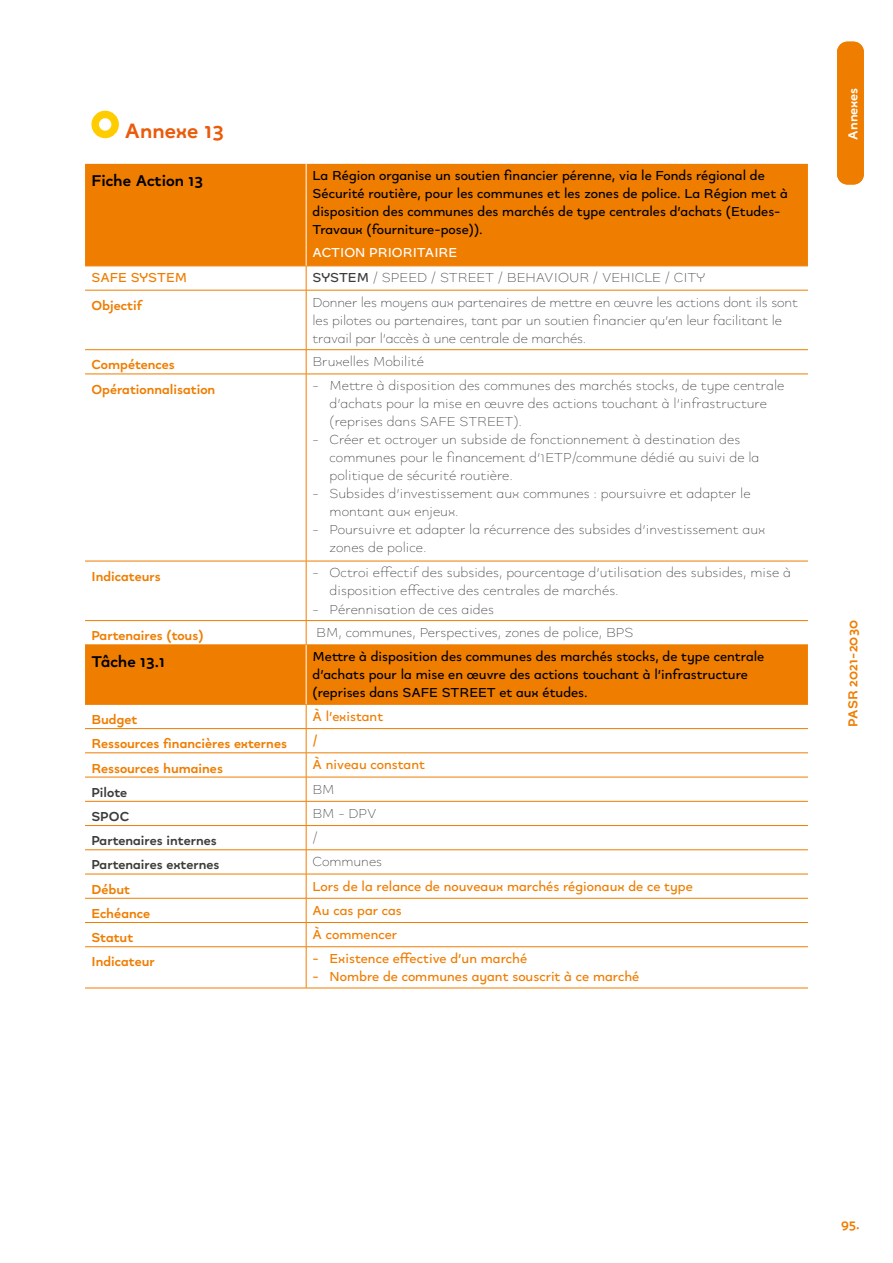
<style>
.page{position:relative;width:893px;height:1263px;background:#fff}
.page>*{position:absolute;margin:0;border:0;box-sizing:border-box;transform-origin:0 0}
.t1{font:700 24px "Quinoa";color:#ea5b0b}
.t2{font:700 18px "Quinoa";color:#000}
.t3{font:15px/18px "Quinoa";color:#3c3c3b}
.t4{font:600 15px/18px "Quinoa";color:#000}
.t5{font:600 15px "Quinoa";color:#ef7d00}
.t6{font:700 15px "Quinoa";color:#ef7d00}
.t7{font:700 15px "Quinoa";color:#3c3c3b}
.t8{font:600 15px "Quinoa";color:#fff}
.t9{font:700 15px "Quinoa";color:#fff}
.s1{font-weight:600}
</style>
<div class="page">
<div style="left:837px;top:42px;width:27px;height:142px;background:#ef7d00;border-radius:10px"></div>
<div style="left:85px;top:164px;width:723px;height:102px;background:#ef7d00"></div>
<svg style="left:85px;top:267px;width:723px;height:721px"></svg>
<hr style="left:85px;top:266px;width:221px;height:1px;background:#ef7d00">
<hr style="left:306px;top:266px;width:502px;height:1px;background:#ef7d00">
<svg style="left:306px;top:266px;width:1px;height:24px"></svg>
<hr style="left:85px;top:290px;width:221px;height:1px;background:#ef7d00">
<hr style="left:306px;top:290px;width:502px;height:1px;background:#ef7d00">
<hr style="left:306px;top:290px;width:1px;height:59px;background:#ef7d00">
<hr style="left:85px;top:349px;width:221px;height:1px;background:#ef7d00">
<hr style="left:306px;top:349px;width:502px;height:1px;background:#ef7d00">
<svg style="left:306px;top:350px;width:1px;height:24px"></svg>
<hr style="left:85px;top:374px;width:221px;height:1px;background:#ef7d00">
<hr style="left:306px;top:374px;width:502px;height:1px;background:#ef7d00">
<hr style="left:306px;top:374px;width:1px;height:187px;background:#ef7d00">
<hr style="left:85px;top:561px;width:221px;height:1px;background:#ef7d00">
<hr style="left:306px;top:561px;width:502px;height:1px;background:#ef7d00">
<hr style="left:306px;top:561px;width:1px;height:59px;background:#ef7d00">
<hr style="left:85px;top:620px;width:221px;height:1px;background:#ef7d00">
<hr style="left:306px;top:620px;width:502px;height:1px;background:#ef7d00">
<svg style="left:306px;top:621px;width:1px;height:23px"></svg>
<hr style="left:85px;top:644px;width:221px;height:1px;background:#ef7d00">
<hr style="left:306px;top:644px;width:502px;height:1px;background:#ef7d00">
<hr style="left:85px;top:704px;width:221px;height:1px;background:#ef7d00">
<hr style="left:306px;top:704px;width:502px;height:1px;background:#ef7d00">
<hr style="left:85px;top:728px;width:221px;height:1px;background:#ef7d00">
<hr style="left:306px;top:728px;width:502px;height:1px;background:#ef7d00">
<hr style="left:85px;top:752px;width:221px;height:1px;background:#ef7d00">
<hr style="left:306px;top:752px;width:502px;height:1px;background:#ef7d00">
<hr style="left:85px;top:777px;width:221px;height:1px;background:#ef7d00">
<hr style="left:306px;top:777px;width:502px;height:1px;background:#ef7d00">
<hr style="left:85px;top:801px;width:221px;height:1px;background:#ef7d00">
<hr style="left:306px;top:801px;width:502px;height:1px;background:#ef7d00">
<hr style="left:85px;top:825px;width:221px;height:1px;background:#ef7d00">
<hr style="left:306px;top:825px;width:502px;height:1px;background:#ef7d00">
<hr style="left:85px;top:849px;width:221px;height:1px;background:#ef7d00">
<hr style="left:306px;top:849px;width:502px;height:1px;background:#ef7d00">
<hr style="left:85px;top:874px;width:221px;height:1px;background:#ef7d00">
<hr style="left:306px;top:874px;width:502px;height:1px;background:#ef7d00">
<hr style="left:85px;top:898px;width:221px;height:1px;background:#ef7d00">
<hr style="left:306px;top:898px;width:502px;height:1px;background:#ef7d00">
<hr style="left:85px;top:922px;width:221px;height:1px;background:#ef7d00">
<hr style="left:306px;top:922px;width:502px;height:1px;background:#ef7d00">
<svg style="left:306px;top:704px;width:1px;height:242px"></svg>
<hr style="left:85px;top:946px;width:221px;height:1px;background:#ef7d00">
<hr style="left:306px;top:946px;width:502px;height:1px;background:#ef7d00">
<hr style="left:306px;top:947px;width:1px;height:41px;background:#ef7d00">
<hr style="left:85px;top:988px;width:221px;height:1px;background:#ef7d00">
<hr style="left:306px;top:988px;width:502px;height:1px;background:#ef7d00">
<hr style="left:306px;top:164px;width:1px;height:102px;background:#fff">
<hr style="left:306px;top:645px;width:1px;height:59px;background:#fff">
<div style="left:91px;top:111px;width:28px;height:27px;border:8px solid #fc0;border-radius:50%"></div>
<h1 class="t1" style="left:125px;top:116px;width:101px">Annexe 13</h1>
<p class="t2" style="left:91px;top:170px;width:113px">Fiche Action 13</p>
<p class="t4" style="left:313px;top:167px;width:477px">La Région organise un soutien financier pérenne, via le Fonds régional de Sécurité routière, pour les communes et les zones de police. La Région met à disposition des communes des marchés de type centrales d’achats (Etudes-Travaux (fourniture-pose)).</p>
<p class="t8" style="left:313px;top:241px;width:146px">ACTION PRIORITAIRE</p>
<p class="t5" style="left:91px;top:267px;width:97px">SAFE SYSTEM</p>
<p class="t3" style="left:313px;top:268px;width:394px"><span class="s1">SYSTEM</span> / SPEED / STREET / BEHAVIOUR / VEHICLE / CITY</p>
<p class="t6" style="left:91px;top:296px;width:52px">Objectif</p>
<p class="t3" style="left:313px;top:292px;width:487px">Donner les moyens aux partenaires de mettre en œuvre les actions dont ils sont les pilotes ou partenaires, tant par un soutien financier qu’en leur facilitant le travail par l’accès à une centrale de marchés.</p>
<p class="t6" style="left:91px;top:355px;width:85px">Compétences</p>
<p class="t3" style="left:313px;top:352px;width:113px">Bruxelles Mobilité</p>
<p class="t6" style="left:91px;top:380px;width:125px">Opérationnalisation</p>
<p class="t3" style="left:330px;top:376px;width:456px;text-indent:-17px">- Mettre à disposition des communes des marchés stocks, de type centrale d’achats pour la mise en œuvre des actions touchant à l’infrastructure (reprises dans SAFE STREET).</p>
<p class="t3" style="left:330px;top:430px;width:431px;text-indent:-17px">- Créer et octroyer un subside de fonctionnement à destination des communes pour le financement d’1ETP/commune dédié au suivi de la politique de sécurité routière.</p>
<p class="t3" style="left:330px;top:484px;width:423px;text-indent:-17px">- Subsides d’investissement aux communes : poursuivre et adapter le montant aux enjeux.</p>
<p class="t3" style="left:330px;top:520px;width:437px;text-indent:-17px">- Poursuivre et adapter la récurrence des subsides d’investissement aux zones de police.</p>
<p class="t6" style="left:91px;top:567px;width:71px">Indicateurs</p>
<p class="t3" style="left:330px;top:563px;width:463px;text-indent:-17px">- Octroi effectif des subsides, pourcentage d’utilisation des subsides, mise à disposition effective des centrales de marchés.</p>
<p class="t3" style="left:313px;top:599px;width:183px">- Pérennisation de ces aides</p>
<p class="t6" style="left:91px;top:626px;width:114px">Partenaires (tous)</p>
<p class="t3" style="left:316px;top:623px;width:319px">BM, communes, Perspectives, zones de police, BPS</p>
<p class="t2" style="left:91px;top:650px;width:75px">Tâche 13.1</p>
<p class="t4" style="left:313px;top:648px;width:453px">Mettre à disposition des communes des marchés stocks, de type centrale d’achats pour la mise en œuvre des actions touchant à l’infrastructure (reprises dans SAFE STREET et aux études.</p>
<p class="t6" style="left:91px;top:710px;width:47px">Budget</p>
<p class="t5" style="left:313px;top:705px;width:72px">À l’existant</p>
<p class="t6" style="left:91px;top:734px;width:197px">Ressources financières externes</p>
<p class="t5" style="left:313px;top:729px;width:7px">/</p>
<p class="t6" style="left:91px;top:758px;width:133px">Ressources humaines</p>
<p class="t5" style="left:313px;top:754px;width:114px">À niveau constant</p>
<p class="t7" style="left:91px;top:783px;width:37px">Pilote</p>
<p class="t3" style="left:313px;top:779px;width:24px">BM</p>
<p class="t7" style="left:91px;top:807px;width:39px">SPOC</p>
<p class="t3" style="left:313px;top:803px;width:66px">BM - DPV</p>
<p class="t7" style="left:91px;top:831px;width:127px">Partenaires internes</p>
<p class="t3" style="left:313px;top:828px;width:7px">/</p>
<p class="t7" style="left:91px;top:855px;width:130px">Partenaires externes</p>
<p class="t3" style="left:313px;top:852px;width:71px">Communes</p>
<p class="t6" style="left:91px;top:880px;width:40px">Début</p>
<p class="t5" style="left:313px;top:875px;width:382px">Lors de la relance de nouveaux marchés régionaux de ce type</p>
<p class="t6" style="left:91px;top:904px;width:60px">Echéance</p>
<p class="t5" style="left:313px;top:899px;width:91px">Au cas par cas</p>
<p class="t6" style="left:91px;top:928px;width:43px">Statut</p>
<p class="t5" style="left:313px;top:923px;width:86px">À commencer</p>
<p class="t6" style="left:91px;top:952px;width:65px">Indicateur</p>
<p class="t5" style="left:313px;top:948px;width:216px">- Existence effective d’un marché</p>
<p class="t5" style="left:313px;top:966px;width:328px">- Nombre de communes ayant souscrit à ce marché</p>
<p class="t9" style="left:843px;top:140px;width:53px;rotate:-90deg">Annexes</p>
<p class="t6" style="left:843px;top:727px;width:108px;rotate:-90deg">PASR 2021-2030</p>
<p class="t6" style="left:841px;top:1215px;width:20px">95.</p>
</div>
